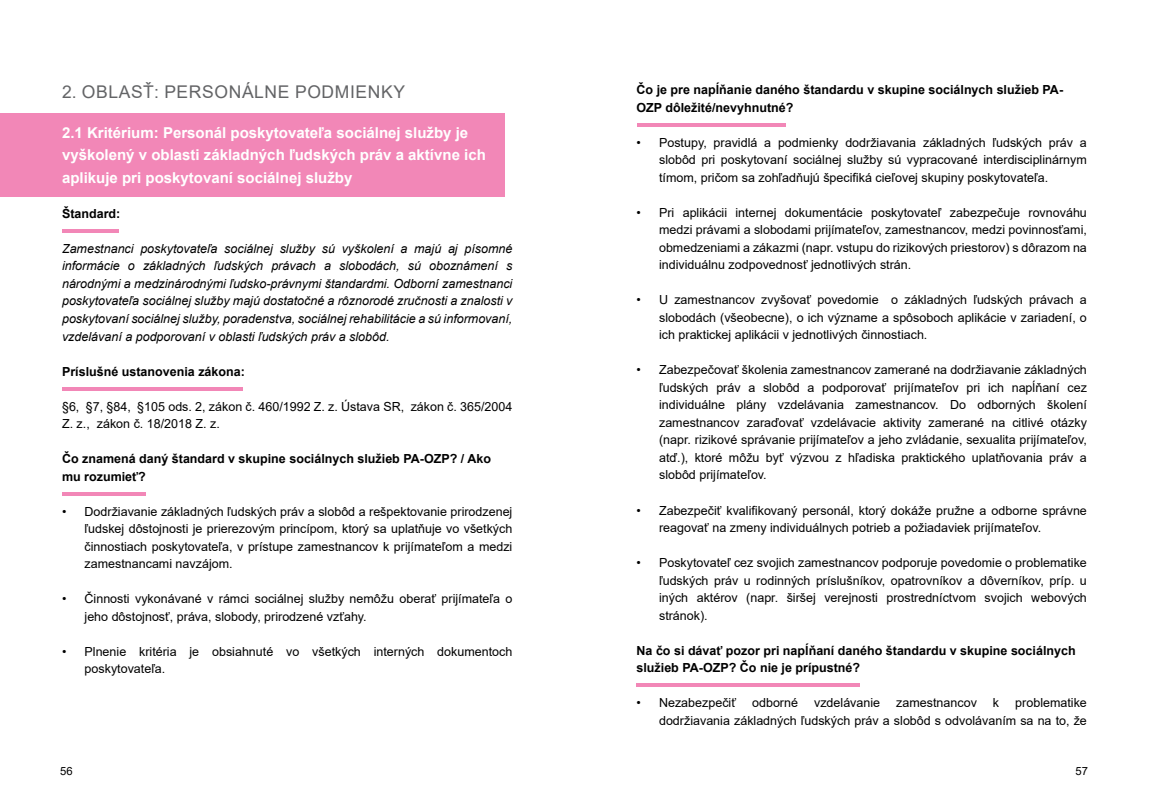
<style>
.page{position:relative;width:1149px;height:812px;background:#fff}
.page>*{position:absolute;margin:0;border:0;box-sizing:border-box;transform-origin:0 0}
.t1{font:17.5px "Arial";letter-spacing:.035em;color:#636466}
.t2{font:700 15px/22.5px "Arial";color:#fff}
.t3{font:12.5px/17.5px "Arial";color:#000;text-align:justify}
.t4{font:italic 12.5px/17.5px "Arial";color:#000;text-align:justify}
.t5{font:700 12.5px/17.5px "Arial";color:#000}
.t6{font:11.25px "Arial";color:#000}
</style>
<div class="page">
<div style="left:0;top:113px;width:504px;height:84px;background:#f287b7"></div>
<hr style="left:62px;top:229px;width:57px;height:4px;background:#f287b7">
<hr style="left:62px;top:387px;width:181px;height:3px;background:#f287b7">
<hr style="left:62px;top:492px;width:84px;height:3px;background:#f287b7">
<hr style="left:636px;top:123px;width:149px;height:4px;background:#f287b7">
<hr style="left:636px;top:683px;width:223px;height:4px;background:#f287b7">
<h1 class="t1" style="left:62px;top:80px;width:344px">2. OBLASŤ: PERSONÁLNE PODMIENKY</h1>
<p class="t2" style="left:62px;top:121px;width:425px">2.1 Kritérium: Personál poskytovateľa sociálnej služby je vyškolený v oblasti základných ľudských práv a aktívne ich aplikuje pri poskytovaní sociálnej služby</p>
<p class="t5" style="left:62px;top:205px;width:60px">Štandard:</p>
<p class="t4" style="left:62px;top:240px;width:451px">Zamestnanci poskytovateľa sociálnej služby sú vyškolení a majú aj písomné informácie o základných ľudských právach a slobodách, sú oboznámení s národnými a medzinárodnými ľudsko-právnymi štandardmi. Odborní zamestnanci poskytovateľa sociálnej služby majú dostatočné a rôznorodé zručnosti a znalosti v poskytovaní sociálnej služby, poradenstva, sociálnej rehabilitácie a sú informovaní, vzdelávaní a podporovaní v oblasti ľudských práv a slobôd.</p>
<p class="t5" style="left:62px;top:362px;width:184px">Príslušné ustanovenia zákona:</p>
<p class="t3" style="left:62px;top:397px;width:451px">§6, §7, §84, §105 ods. 2, zákon č. 460/1992 Z. z. Ústava SR, zákon č. 365/2004<br>Z. z., zákon č. 18/2018 Z. z.</p>
<p class="t5" style="left:62px;top:450px;width:430px">Čo znamená daný štandard v skupine sociálnych služieb PA-OZP? / Ako mu rozumieť?</p>
<p class="t3" style="left:85px;top:502px;width:429px;text-indent:-22px">• Dodržiavanie základných ľudských práv a slobôd a rešpektovanie prirodzenej ľudskej dôstojnosti je prierezovým princípom, ktorý sa uplatňuje vo všetkých činnostiach poskytovateľa, v prístupe zamestnancov k prijímateľom a medzi zamestnancami navzájom.</p>
<p class="t3" style="left:85px;top:590px;width:429px;text-indent:-22px">• Činnosti vykonávané v rámci sociálnej služby nemôžu oberať prijímateľa o jeho dôstojnosť, práva, slobody, prirodzené vzťahy.</p>
<p class="t3" style="left:85px;top:642px;width:429px;text-indent:-22px">• Plnenie kritéria je obsiahnuté vo všetkých interných dokumentoch poskytovateľa.</p>
<p class="t5" style="left:636px;top:81px;width:428px">Čo je pre napĺňanie daného štandardu v skupine sociálnych služieb PA-<br>OZP dôležité/nevyhnutné?</p>
<p class="t3" style="left:659px;top:133px;width:429px;text-indent:-22px">• Postupy, pravidlá a podmienky dodržiavania základných ľudských práv a slobôd pri poskytovaní sociálnej služby sú vypracované interdisciplinárnym tímom, pričom sa zohľadňujú špecifiká cieľovej skupiny poskytovateľa.</p>
<p class="t3" style="left:659px;top:203px;width:429px;text-indent:-22px">• Pri aplikácii internej dokumentácie poskytovateľ zabezpečuje rovnováhu medzi právami a slobodami prijímateľov, zamestnancov, medzi povinnosťami, obmedzeniami a zákazmi (napr. vstupu do rizikových priestorov) s dôrazom na individuálnu zodpovednosť jednotlivých strán.</p>
<p class="t3" style="left:659px;top:291px;width:429px;text-indent:-22px">• U zamestnancov zvyšovať povedomie o základných ľudských právach a slobodách (všeobecne), o ich význame a spôsoboch aplikácie v zariadení, o ich praktickej aplikácii v jednotlivých činnostiach.</p>
<p class="t3" style="left:659px;top:361px;width:429px;text-indent:-22px">• Zabezpečovať školenia zamestnancov zamerané na dodržiavanie základných ľudských práv a slobôd a podporovať prijímateľov pri ich napĺňaní cez individuálne plány vzdelávania zamestnancov. Do odborných školení zamestnancov zaraďovať vzdelávacie aktivity zamerané na citlivé otázky (napr. rizikové správanie prijímateľov a jeho zvládanie, sexualita prijímateľov, atď.), ktoré môžu byť výzvou z hľadiska praktického uplatňovania práv a slobôd prijímateľov.</p>
<p class="t3" style="left:659px;top:501px;width:429px;text-indent:-22px">• Zabezpečiť kvalifikovaný personál, ktorý dokáže pružne a odborne správne reagovať na zmeny individuálnych potrieb a požiadaviek prijímateľov.</p>
<p class="t3" style="left:659px;top:553px;width:429px;text-indent:-22px">• Poskytovateľ cez svojich zamestnancov podporuje povedomie o problematike ľudských práv u rodinných príslušníkov, opatrovníkov a dôverníkov, príp. u iných aktérov (napr. širšej verejnosti prostredníctvom svojich webových stránok).</p>
<p class="t5" style="left:636px;top:641px;width:440px">Na čo si dávať pozor pri napĺňaní daného štandardu v skupine sociálnych služieb PA-OZP? Čo nie je prípustné?</p>
<p class="t3" style="left:636px;top:693px;width:101px">• Nezabezpečiť</p>
<p class="t3" style="left:752px;top:693px;width:47px">odborné</p>
<p class="t3" style="left:813px;top:693px;width:67px">vzdelávanie</p>
<p class="t3" style="left:896px;top:693px;width:82px">zamestnancov</p>
<p class="t3" style="left:992px;top:693px;width:8px">k</p>
<p class="t3" style="left:659px;top:693px;width:429px;text-align:right">problematike<br>dodržiavania základných ľudských práv a slobôd s odvolávaním sa na to, že</p>
<p class="t6" style="left:60px;top:763px;width:14px">56</p>
<p class="t6" style="left:1075px;top:763px;width:14px">57</p>
</div>
